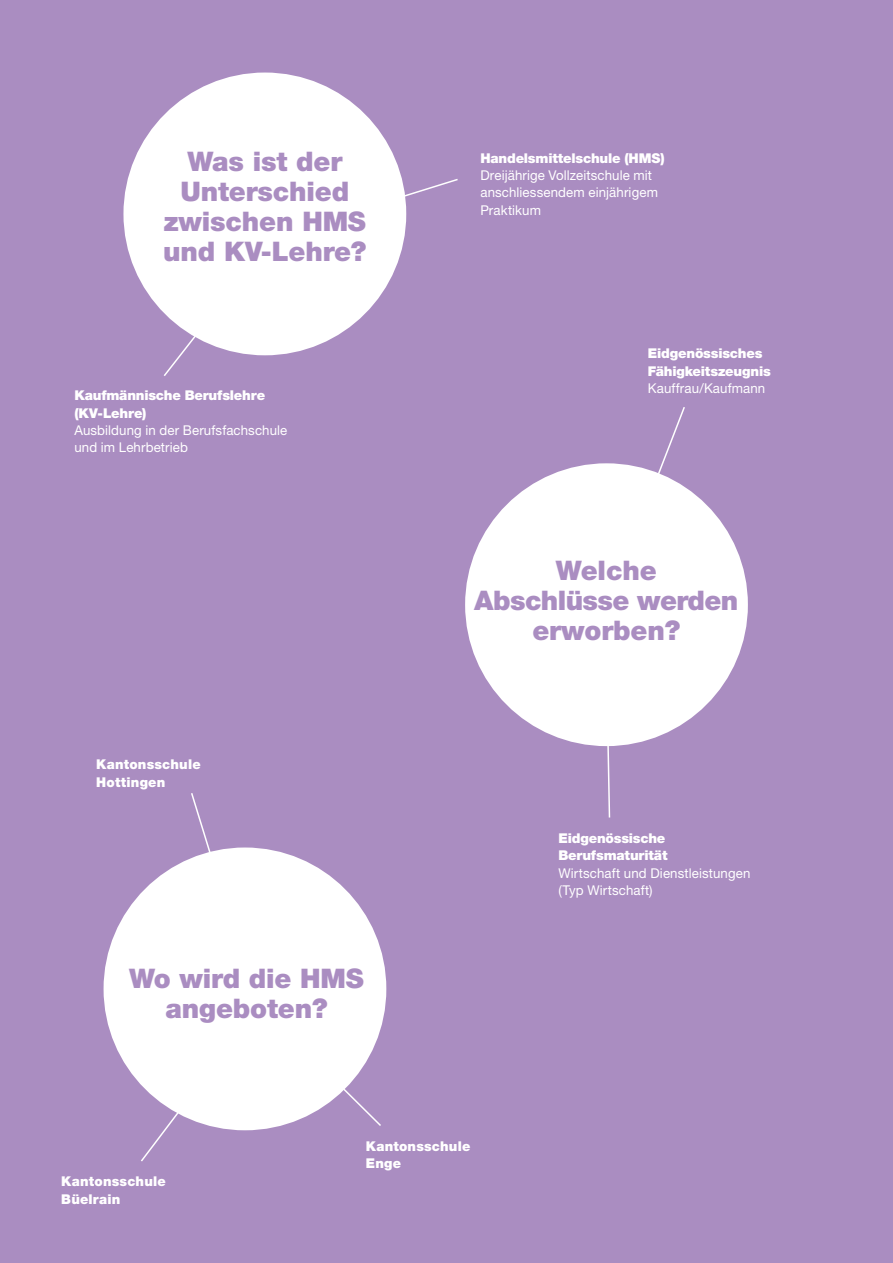
<style>
.page{position:relative;width:893px;height:1263px;background:#aa8dc1}
.page>*{position:absolute;margin:0;border:0;box-sizing:border-box;transform-origin:0 0}
.t1{font:900 27px/30px "Helvetica Neue LT Pro";letter-spacing:-.005em;color:#aa8dc1;text-align:center}
.t2{font:13.5px/17.2px "Helvetica Neue LT Pro";letter-spacing:.01em;color:#fff}
.t3{font:900 13.5px/17.2px "Helvetica Neue LT Pro";letter-spacing:-.01em;color:#fff}
.t4{font:900 13.5px/17.2px "Helvetica Neue LT Pro";letter-spacing:.015em;color:#fff}
</style>
<div class="page">
<div style="left:123px;top:73px;width:283px;height:282px;background:#fff;border-radius:50%"></div>
<svg style="left:401px;top:178px;width:57px;height:21px"></svg>
<svg style="left:163px;top:331px;width:36px;height:45px"></svg>
<svg style="left:627px;top:407px;width:58px;height:78px"></svg>
<svg style="left:605px;top:746px;width:6px;height:72px"></svg>
<svg style="left:191px;top:793px;width:19px;height:59px"></svg>
<svg style="left:139px;top:1020px;width:244px;height:142px"></svg>
<div style="left:104px;top:847px;width:282px;height:283px;background:#fff;border-radius:50%"></div>
<div style="left:465px;top:463px;width:283px;height:283px;background:#fff;border-radius:50%"></div>
<h1 class="t1" style="left:163px;top:146px;width:205px">Was ist der<br>Unterschied zwischen HMS und KV-Lehre?</h1>
<p class="t3" style="left:480px;top:149px;width:186px">Handelsmittelschule (HMS)</p>
<p class="t2" style="left:480px;top:166px;width:179px">Dreijährige Vollzeitschule mit anschliessendem einjährigem<br>Praktikum</p>
<p class="t3" style="left:74px;top:387px;width:192px">Kaufmännische Berufslehre (KV-Lehre)</p>
<p class="t2" style="left:74px;top:421px;width:214px">Ausbildung in der Berufsfachschule und im Lehrbetrieb</p>
<p class="t4" style="left:96px;top:756px;width:106px">Kantonsschule<br>Hottingen</p>
<h1 class="t1" style="left:129px;top:963px;width:236px">Wo wird die HMS angeboten?</h1>
<p class="t3" style="left:648px;top:345px;width:124px">Eidgenössisches<br>Fähigkeitszeugnis</p>
<p class="t2" style="left:648px;top:379px;width:119px">Kauffrau/Kaufmann</p>
<h1 class="t1" style="left:474px;top:555px;width:266px">Welche<br>Abschlüsse werden erworben?</h1>
<p class="t3" style="left:558px;top:829px;width:111px">Eidgenössische<br>Berufsmaturität</p>
<p class="t2" style="left:558px;top:864px;width:193px">Wirtschaft und Dienstleistungen (Typ Wirtschaft)</p>
<p class="t4" style="left:61px;top:1173px;width:106px">Kantonsschule<br>Büelrain</p>
<p class="t4" style="left:366px;top:1137px;width:106px">Kantonsschule<br>Enge</p>
</div>
